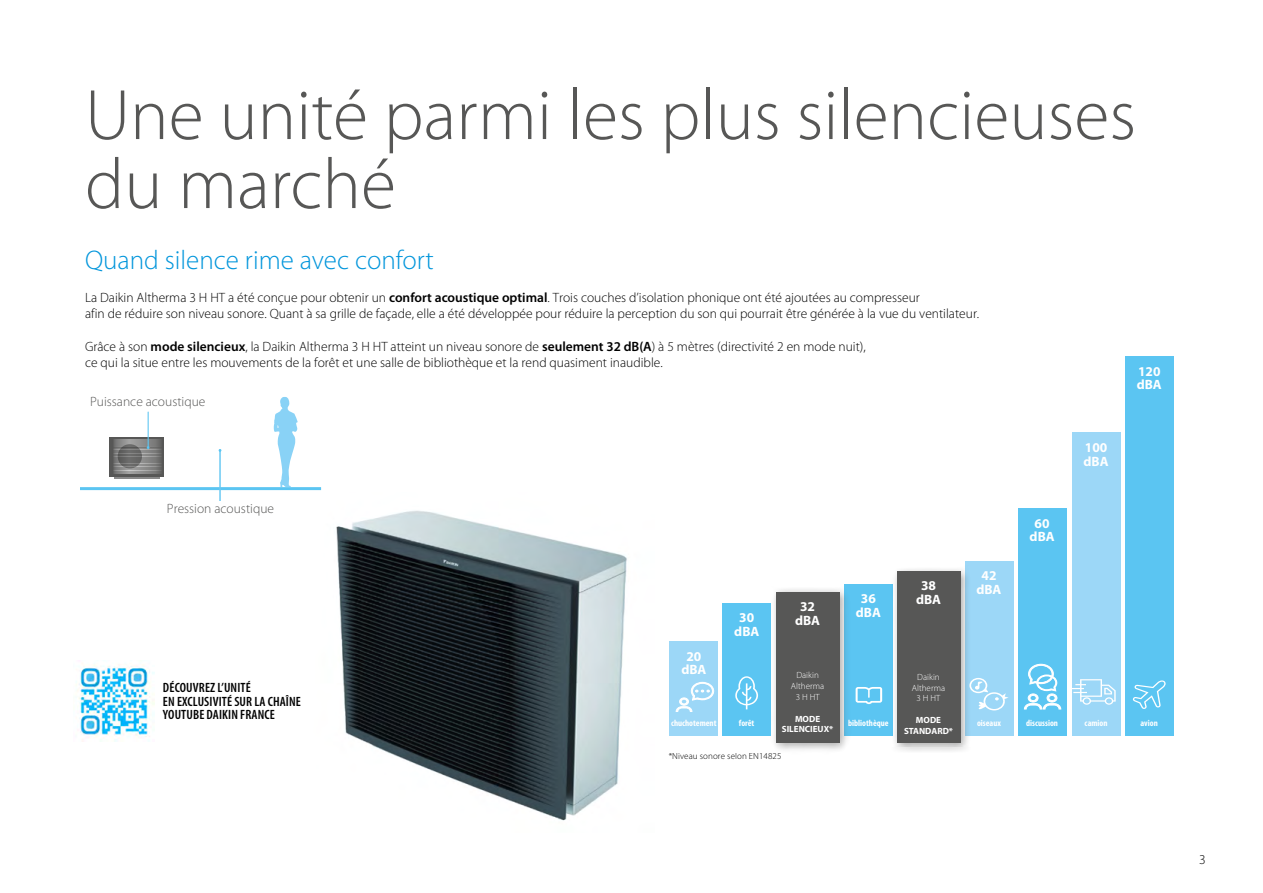
<style>
.page{position:relative;width:1263px;height:893px;background:#fff}
.page>*{position:absolute;margin:0;border:0;box-sizing:border-box;transform-origin:0 0}
.topic_headline_MS1{font:300 72px/69px "Myriad Pro";color:#575756}
.headline{font:300 27px "Myriad Pro";color:#0095db}
.bullet_points{font:300 13.5px/16.2px "Myriad Pro";color:#000}
.body_text{font:600 condensed 13.5px/13.5px "Myriad Pro";letter-spacing:.01em;color:#000}
.Copy{font:700 13.5px/13.5px "Myriad Pro";color:#fff;text-align:center}
.bullet_points-2{font:300 13.5px "Myriad Pro";color:#575756}
.Copy-2{font:700 condensed 9px "Myriad Pro";color:#fff}
.Copy-3{font:300 9px/10.8px "Myriad Pro";color:#fff;text-align:center}
.Copy-4{font:700 9px/10.8px "Myriad Pro";color:#fff;text-align:center}
.t1{font:300 9px "Myriad Pro";letter-spacing:.01em;color:#000}
.s1{font-weight:600}
</style>
<div class="page">
<hr style="left:220px;top:450px;width:1px;height:50px;background:#5bc5f2">
<svg style="left:81px;top:397px;width:241px;height:95px"></svg>
<img style="left:76px;top:660px;width:79px;height:81px">
<div style="left:964px;top:561px;width:49px;height:175px;background:#9cd7f7"></div>
<svg style="left:972px;top:678px;width:36px;height:32px"></svg>
<div style="left:844px;top:584px;width:49px;height:152px;background:#5bc5f2"></div>
<svg style="left:855px;top:687px;width:27px;height:17px"></svg>
<div style="left:770px;top:586px;width:81px;height:168px;background:#575756;opacity:.5"></div>
<div style="left:776px;top:592px;width:63px;height:150px;background:#575756"></div>
<div style="left:891px;top:565px;width:81px;height:189px;background:#575756;opacity:.5"></div>
<div style="left:897px;top:571px;width:63px;height:171px;background:#575756"></div>
<div style="left:722px;top:603px;width:49px;height:133px;background:#5bc5f2"></div>
<svg style="left:735px;top:676px;width:23px;height:33px"></svg>
<div style="left:669px;top:641px;width:49px;height:95px;background:#9cd7f7"></div>
<svg style="left:675px;top:682px;width:39px;height:30px"></svg>
<div style="left:1018px;top:508px;width:48px;height:228px;background:#5bc5f2"></div>
<svg style="left:1024px;top:663px;width:37px;height:47px"></svg>
<div style="left:1072px;top:432px;width:48px;height:304px;background:#9cd7f7"></div>
<svg style="left:1072px;top:679px;width:44px;height:26px"></svg>
<div style="left:1125px;top:356px;width:49px;height:380px;background:#5bc5f2"></div>
<svg style="left:1133px;top:680px;width:32px;height:29px"></svg>
<img style="left:336px;top:510px;width:291px;height:311px">
<p class="topic_headline_MS1" style="left:85px;top:80px;width:1052px">Une unité parmi les plus silencieuses du marché</p>
<p class="headline" style="left:85px;top:244px;width:350px">Quand silence rime avec confort</p>
<p class="bullet_points" style="left:85px;top:289px;width:896px">La Daikin Altherma 3 H HT a été conçue pour obtenir un <span class="s1">confort acoustique optimal</span>. Trois couches d’isolation phonique ont été ajoutées au compresseur<br>afin de réduire son niveau sonore. Quant à sa grille de façade, elle a été développée pour réduire la perception du son qui pourrait être générée à la vue du ventilateur.</p>
<p class="bullet_points" style="left:85px;top:338px;width:782px">Grâce à son <span class="s1">mode silencieux</span>, la Daikin Altherma 3 H HT atteint un niveau sonore de <span class="s1">seulement 32 dB(A</span>) à 5 mètres (directivité 2 en mode nuit), ce qui la situe entre les mouvements de la forêt et une salle de bibliothèque et la rend quasiment inaudible.</p>
<p class="bullet_points-2" style="left:90px;top:393px;width:117px">Puissance acoustique</p>
<p class="bullet_points-2" style="left:167px;top:500px;width:109px">Pression acoustique</p>
<p class="body_text" style="left:163px;top:681px;width:140px">DÉCOUVREZ L’UNITÉ<br>EN EXCLUSIVITÉ SUR LA CHAÎNE<br>YOUTUBE DAIKIN FRANCE</p>
<p class="Copy" style="left:681px;top:649px;width:27px">20 dBA</p>
<p class="Copy-2" style="left:671px;top:717px;width:47px">chuchotement</p>
<p class="Copy" style="left:734px;top:610px;width:27px">30 dBA</p>
<p class="Copy-2" style="left:739px;top:717px;width:17px">forêt</p>
<p class="Copy" style="left:800px;top:600px;width:16px">32</p>
<p class="Copy" style="left:795px;top:613px;width:27px">dBA</p>
<p class="Copy-3" style="left:791px;top:670px;width:35px">Daikin<br>Altherma<br>3 H HT</p>
<p class="Copy-4" style="left:782px;top:713px;width:53px">MODE<br>SILENCIEUX*</p>
<p class="t1" style="left:669px;top:751px;width:114px">*Niveau sonore selon EN14825</p>
<p class="Copy" style="left:856px;top:592px;width:27px">36 dBA</p>
<p class="Copy-2" style="left:848px;top:717px;width:42px">bibliothèque</p>
<p class="Copy" style="left:916px;top:579px;width:27px">38 dBA</p>
<p class="Copy-3" style="left:912px;top:671px;width:35px">Daikin<br>Altherma<br>3 H HT</p>
<p class="Copy-4" style="left:904px;top:714px;width:50px">MODE<br>STANDARD*</p>
<p class="Copy" style="left:976px;top:569px;width:27px">42 dBA</p>
<p class="Copy-2" style="left:977px;top:717px;width:26px">oiseaux</p>
<p class="Copy" style="left:1030px;top:516px;width:27px">60 dBA</p>
<p class="Copy-2" style="left:1026px;top:717px;width:33px">discussion</p>
<p class="Copy" style="left:1083px;top:440px;width:27px;text-align:left">100 dBA</p>
<p class="Copy-2" style="left:1084px;top:717px;width:24px">camion</p>
<p class="Copy" style="left:1137px;top:364px;width:27px;text-align:left">120 dBA</p>
<p class="Copy-2" style="left:1140px;top:717px;width:19px">avion</p>
<p class="bullet_points" style="left:1199px;top:851px;width:8px">3</p>
</div>
